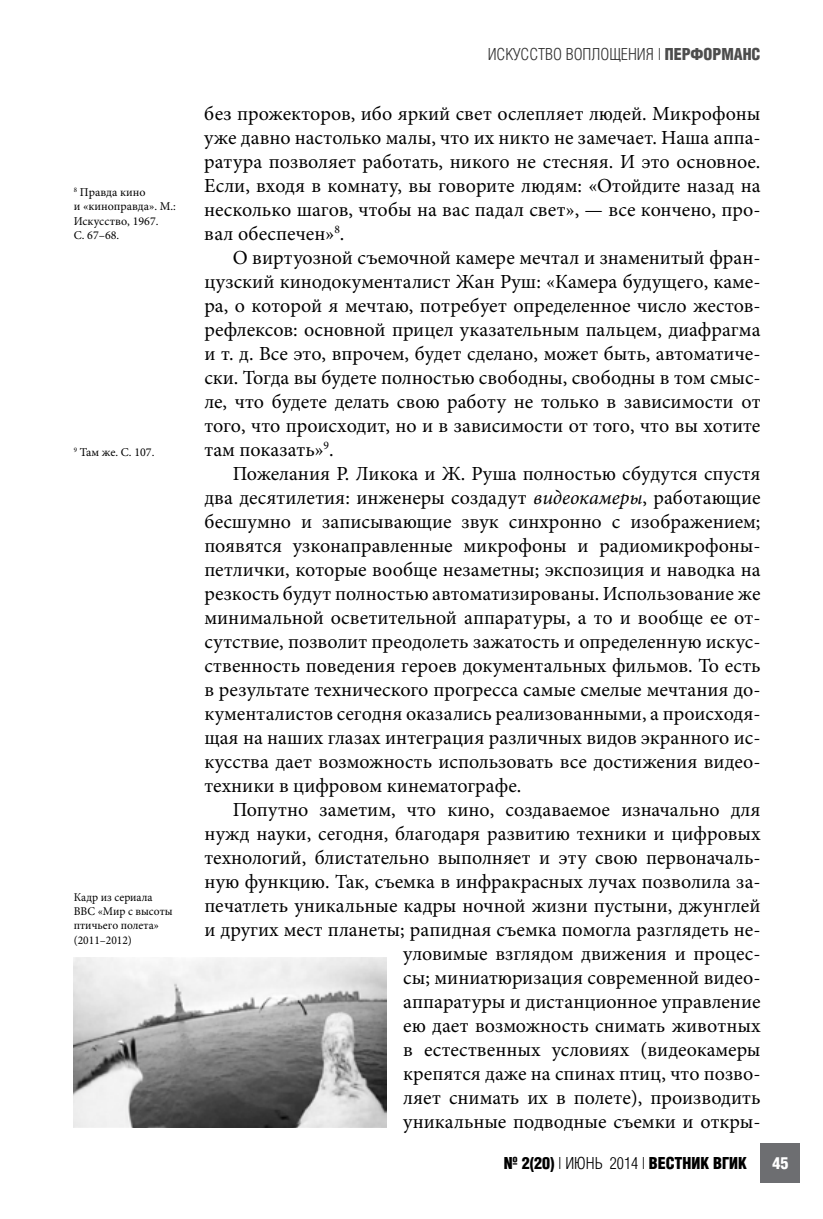
<style>
.page{position:relative;width:823px;height:1219px;background:#fff}
.page>*{position:absolute;margin:0;border:0;box-sizing:border-box;transform-origin:0 0}
.t1{font:20px/24px "Minion Pro";color:#000;text-align:justify}
.t2{font:16px "AG Letterica Cond L";color:#333}
.t3{font:700 16px "AG Letterica Cond L";color:#000}
.t4{font:700 16px "AG Letterica Cond L";color:#fff}
.t5{font:12px/14.4px "Minion Pro";color:#000}
.t6{font:11.8px/14.2px "Minion Pro";color:#000}
.s1{font-weight:700;color:#4d4d4d}
.s2{font-style:italic}
.s3{font-weight:400}
</style>
<div class="page">
<div style="left:760px;top:1143px;width:39px;height:40px;background:#6d6e71"></div>
<img style="left:74px;top:957px;width:312px;height:171px">
<p class="t5" style="left:74px;top:185px;width:104px"><sup>8</sup> Правда кино<br>и «киноправда». М.:<br>Искусство, 1967.<br>С. 67–68.</p>
<p class="t5" style="left:74px;top:445px;width:82px"><sup>9</sup> Там же. С. 107.</p>
<p class="t6" style="left:74px;top:890px;width:100px">Кадр из сериала<br>ВВС «Мир с высоты птичьего полета» (2011–2012)</p>
<p class="t2" style="left:487px;top:44px;width:274px">ИСКУССТВО ВОПЛОЩЕНИЯ | <span class="s1">ПЕРФОРМАНС</span></p>
<p class="t1" style="left:204px;top:102px;width:557px">без прожекторов, ибо яркий свет ослепляет людей. Микрофоны уже давно настолько малы, что их никто не замечает. Наша аппа&shy;ратура позволяет работать, никого не стесняя. И это основное.<br>Если, входя в комнату, вы говорите людям: «Отойдите назад на несколько шагов, чтобы на вас падал свет», — все кончено, про&shy;вал обеспечен»<sup>8</sup>.</p>
<p class="t1" style="left:204px;top:246px;width:557px;text-indent:28px">О виртуозной съемочной камере мечтал и знаменитый фран&shy;цузский кинодокументалист Жан Руш: «Камера будущего, каме&shy;ра, о которой я мечтаю, потребует определенное число жестов&shy;рефлексов: основной прицел указательным пальцем, диафрагма и т. д. Все это, впрочем, будет сделано, может быть, автоматиче&shy;ски. Тогда вы будете полностью свободны, свободны в том смыс&shy;ле, что будете делать свою работу не только в зависимости от того, что происходит, но и в зависимости от того, что вы хотите там показать»<sup>9</sup>.</p>
<p class="t1" style="left:204px;top:462px;width:557px;text-indent:28px">Пожелания Р. Ликока и Ж. Руша полностью сбудутся спустя два десятилетия: инженеры создадут <span class="s2">видеокамеры</span>, работающие бесшумно и записывающие звук синхронно с изображением; появятся узконаправленные микрофоны и радиомикрофоны&shy;петлички, которые вообще незаметны; экспозиция и наводка на резкость будут полностью автоматизированы. Использование же минимальной осветительной аппаратуры, а то и вообще ее от&shy;сутствие, позволит преодолеть зажатость и определенную искус&shy;ственность поведения героев документальных фильмов. То есть в результате технического прогресса самые смелые мечтания до&shy;кументалистов сегодня оказались реализованными, а происходя&shy;щая на наших глазах интеграция различных видов экранного ис&shy;кусства дает возможность использовать все достижения видео&shy;техники в цифровом кинематографе.</p>
<p class="t1" style="left:204px;top:798px;width:557px;text-align:right">Попутно заметим, что кино, создаваемое изначально для нужд науки, сегодня, благодаря развитию техники и цифровых технологий, блистательно выполняет и эту свою первоначаль&shy;ную функцию. Так, съемка в инфракрасных лучах позволила за&shy;печатлеть уникальные кадры ночной жизни пустыни, джунглей и других мест планеты; рапидная съемка помогла разглядеть не&shy;уловимые взглядом движения и процес-<br>сы; миниатюризация современной видео-<br>аппаратуры и дистанционное управление<br>ею дает возможность снимать животных<br>в естественных условиях (видеокамеры<br>крепятся даже на спинах птиц, что позво-<br>ляет снимать их в полете), производить<br>уникальные подводные съемки и откры-</p>
<p class="t3" style="left:503px;top:1153px;width:244px">№ 2(20) <span class="s3">| ИЮНЬ 2014 |</span> ВЕСТНИК ВГИК</p>
<p class="t4" style="left:772px;top:1153px;width:17px">45</p>
</div>
